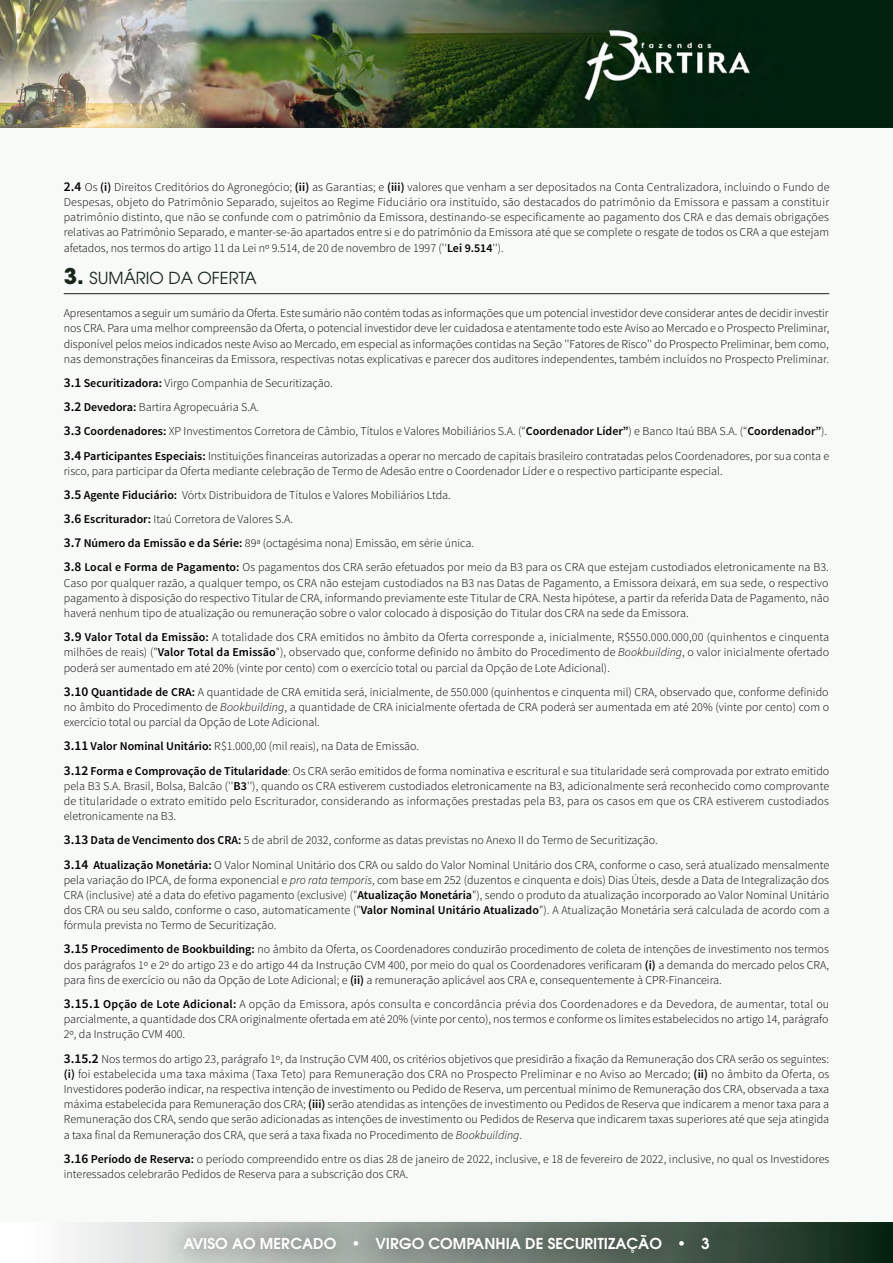
<style>
.page{position:relative;width:893px;height:1263px;background:#fff}
.page>*{position:absolute;margin:0;border:0;box-sizing:border-box;transform-origin:0 0}
.t1{font:16.5px "ITC Avant Garde Pro";color:#172618}
.t2{font:600 15px "ITC Avant Garde Pro";color:#fff}
.t3{font:300 12px/15.1px "Source Sans Pro";color:#000;text-align:justify}
.s1{font-weight:600;font-size:13.5px}
.s2{font-weight:600}
.s3{font-weight:700;font-size:21.6px}
.s4{font-style:italic}
</style>
<div class="page">
<img style="left:0;top:1px;width:893px;height:127px">
<img style="left:68px;top:1222px;width:825px;height:41px">
<div style="left:162px;top:1213px;width:569px;height:50px;background:#000;opacity:.75"></div>
<div style="left:0;top:128px;width:893px;height:1094px;background:#f8faf8"></div>
<hr style="left:64px;top:293px;width:765px;height:1px;background:#172618">
<p class="t3" style="left:64px;top:179px;width:767px"><span class="s1">2.4</span> Os <span class="s2">(i)</span> Direitos Creditórios do Agronegócio; <span class="s2">(ii)</span> as Garantias; e <span class="s2">(iii)</span> valores que venham a ser depositados na Conta Centralizadora, incluindo o Fundo de Despesas, objeto do Patrimônio Separado, sujeitos ao Regime Fiduciário ora instituído, são destacados do patrimônio da Emissora e passam a constituir patrimônio distinto, que não se confunde com o patrimônio da Emissora, destinando-se especificamente ao pagamento dos CRA e das demais obrigações relativas ao Patrimônio Separado, e manter-se-ão apartados entre si e do patrimônio da Emissora até que se complete o resgate de todos os CRA a que estejam afetados, nos termos do artigo 11 da Lei nº 9.514, de 20 de novembro de 1997 (''<span class="s2">Lei 9.514</span>'').</p>
<h1 class="t1" style="left:64px;top:268px;width:195px"><span class="s3">3.</span> SUMÁRIO DA OFERTA</h1>
<p class="t3" style="left:64px;top:306px;width:767px">Apresentamos a seguir um sumário da Oferta. Este sumário não contém todas as informações que um potencial investidor deve considerar antes de decidir investir nos CRA. Para uma melhor compreensão da Oferta, o potencial investidor deve ler cuidadosa e atentamente todo este Aviso ao Mercado e o Prospecto Preliminar, disponível pelos meios indicados neste Aviso ao Mercado, em especial as informações contidas na Seção ''Fatores de Risco'' do Prospecto Preliminar, bem como, nas demonstrações financeiras da Emissora, respectivas notas explicativas e parecer dos auditores independentes, também incluídos no Prospecto Preliminar.</p>
<p class="t3" style="left:64px;top:371px;width:767px;line-height:24.2px;text-align:left"><span class="s1">3.1</span> <span class="s2">Securitizadora:</span> Virgo Companhia de Securitização.<br><span class="s1">3.2</span> <span class="s2">Devedora:</span> Bartira Agropecuária S.A.<br><span class="s1">3.3</span> <span class="s2">Coordenadores:</span> XP Investimentos Corretora de Câmbio, Títulos e Valores Mobiliários S.A. (“<span class="s2">Coordenador Líder”</span>) e Banco Itaú BBA S.A. (“<span class="s2">Coordenador”</span>).<br><span class="s1">3.4</span> <span class="s2">Participantes Especiais:</span> Instituições financeiras autorizadas a operar no mercado de capitais brasileiro contratadas pelos Coordenadores, por sua conta e</p>
<p class="t3" style="left:64px;top:459px;width:767px;line-height:24.2px;text-align:left">risco, para participar da Oferta mediante celebração de Termo de Adesão entre o Coordenador Líder e o respectivo participante especial.<br><span class="s1">3.5</span> <span class="s2">Agente Fiduciário:</span> Vórtx Distribuidora de Títulos e Valores Mobiliários Ltda.<br><span class="s1">3.6</span> <span class="s2">Escriturador:</span> Itaú Corretora de Valores S.A.<br><span class="s1">3.7</span> <span class="s2">Número da Emissão e da Série:</span> 89ª (octagésima nona) Emissão, em série única.<br><span class="s1">3.8</span> <span class="s2">Local e Forma de Pagamento:</span> Os pagamentos dos CRA serão efetuados por meio da B3 para os CRA que estejam custodiados eletronicamente na B3.</p>
<p class="t3" style="left:64px;top:575px;width:767px">Caso por qualquer razão, a qualquer tempo, os CRA não estejam custodiados na B3 nas Datas de Pagamento, a Emissora deixará, em sua sede, o respectivo pagamento à disposição do respectivo Titular de CRA, informando previamente este Titular de CRA. Nesta hipótese, a partir da referida Data de Pagamento, não haverá nenhum tipo de atualização ou remuneração sobre o valor colocado à disposição do Titular dos CRA na sede da Emissora.</p>
<p class="t3" style="left:64px;top:630px;width:767px"><span class="s1">3.9</span> <span class="s2">Valor Total da Emissão:</span> A totalidade dos CRA emitidos no âmbito da Oferta corresponde a, inicialmente, R$550.000.000,00 (quinhentos e cinquenta milhões de reais) ("<span class="s2">Valor Total da Emissão</span>"), observado que, conforme definido no âmbito do Procedimento de <span class="s4">Bookbuilding</span>, o valor inicialmente ofertado poderá ser aumentado em até 20% (vinte por cento) com o exercício total ou parcial da Opção de Lote Adicional).</p>
<p class="t3" style="left:64px;top:684px;width:767px"><span class="s1">3.10</span> <span class="s2">Quantidade de CRA:</span> A quantidade de CRA emitida será, inicialmente, de 550.000 (quinhentos e cinquenta mil) CRA, observado que, conforme definido no âmbito do Procedimento de <span class="s4">Bookbuilding</span>, a quantidade de CRA inicialmente ofertada de CRA poderá ser aumentada em até 20% (vinte por cento) com o exercício total ou parcial da Opção de Lote Adicional.</p>
<p class="t3" style="left:64px;top:734px;width:767px;line-height:24.2px"><span class="s1">3.11</span> <span class="s2">Valor Nominal Unitário:</span> R$1.000,00 (mil reais), na Data de Emissão.<br><span class="s1">3.12</span> <span class="s2">Forma e Comprovação de Titularidade</span>: Os CRA serão emitidos de forma nominativa e escritural e sua titularidade será comprovada por extrato emitido</p>
<p class="t3" style="left:64px;top:778px;width:767px">pela B3 S.A. Brasil, Bolsa, Balcão (''<span class="s2">B3</span>''), quando os CRA estiverem custodiados eletronicamente na B3, adicionalmente será reconhecido como comprovante de titularidade o extrato emitido pelo Escriturador, considerando as informações prestadas pela B3, para os casos em que os CRA estiverem custodiados eletronicamente na B3.</p>
<p class="t3" style="left:64px;top:828px;width:767px;line-height:24.2px"><span class="s1">3.13</span> <span class="s2">Data de Vencimento dos CRA:</span> 5 de abril de 2032, conforme as datas previstas no Anexo II do Termo de Securitização.<br><span class="s1">3.14</span> <span class="s2">Atualização Monetária:</span> O Valor Nominal Unitário dos CRA ou saldo do Valor Nominal Unitário dos CRA, conforme o caso, será atualizado mensalmente</p>
<p class="t3" style="left:64px;top:872px;width:767px">pela variação do IPCA, de forma exponencial e <span class="s4">pro rata temporis</span>, com base em 252 (duzentos e cinquenta e dois) Dias Úteis, desde a Data de Integralização dos CRA (inclusive) até a data do efetivo pagamento (exclusive) ("<span class="s2">Atualização Monetária</span>"), sendo o produto da atualização incorporado ao Valor Nominal Unitário dos CRA ou seu saldo, conforme o caso, automaticamente ("<span class="s2">Valor Nominal Unitário Atualizado</span>"). A Atualização Monetária será calculada de acordo com a fórmula prevista no Termo de Securitização.</p>
<p class="t3" style="left:64px;top:942px;width:767px"><span class="s1">3.15</span> <span class="s2">Procedimento de Bookbuilding:</span> no âmbito da Oferta, os Coordenadores conduzirão procedimento de coleta de intenções de investimento nos termos dos parágrafos 1º e 2º do artigo 23 e do artigo 44 da Instrução CVM 400, por meio do qual os Coordenadores verificaram <span class="s2">(i)</span> a demanda do mercado pelos CRA, para fins de exercício ou não da Opção de Lote Adicional; e <span class="s2">(ii)</span> a remuneração aplicável aos CRA e, consequentemente à CPR-Financeira.</p>
<p class="t3" style="left:64px;top:996px;width:767px"><span class="s1">3.15.1</span> <span class="s2">Opção de Lote Adicional:</span> A opção da Emissora, após consulta e concordância prévia dos Coordenadores e da Devedora, de aumentar, total ou parcialmente, a quantidade dos CRA originalmente ofertada em até 20% (vinte por cento), nos termos e conforme os limites estabelecidos no artigo 14, parágrafo 2º, da Instrução CVM 400.</p>
<p class="t3" style="left:64px;top:1051px;width:767px"><span class="s1">3.15.2</span> Nos termos do artigo 23, parágrafo 1º, da Instrução CVM 400, os critérios objetivos que presidirão a fixação da Remuneração dos CRA serão os seguintes: <span class="s2">(i)</span> foi estabelecida uma taxa máxima (Taxa Teto) para Remuneração dos CRA no Prospecto Preliminar e no Aviso ao Mercado; <span class="s2">(ii)</span> no âmbito da Oferta, os Investidores poderão indicar, na respectiva intenção de investimento ou Pedido de Reserva, um percentual mínimo de Remuneração dos CRA, observada a taxa máxima estabelecida para Remuneração dos CRA; <span class="s2">(iii)</span> serão atendidas as intenções de investimento ou Pedidos de Reserva que indicarem a menor taxa para a Remuneração dos CRA, sendo que serão adicionadas as intenções de investimento ou Pedidos de Reserva que indicarem taxas superiores até que seja atingida a taxa final da Remuneração dos CRA, que será a taxa fixada no Procedimento de <span class="s4">Bookbuilding</span>.</p>
<p class="t3" style="left:64px;top:1151px;width:767px"><span class="s1">3.16</span> <span class="s2">Período de Reserva:</span> o período compreendido entre os dias 28 de janeiro de 2022, inclusive, e 18 de fevereiro de 2022, inclusive, no qual os Investidores interessados celebrarão Pedidos de Reserva para a subscrição dos CRA.</p>
<p class="t2" style="left:184px;top:1233px;width:527px">AVISO AO MERCADO • VIRGO COMPANHIA DE SECURITIZAÇÃO • 3</p>
</div>
